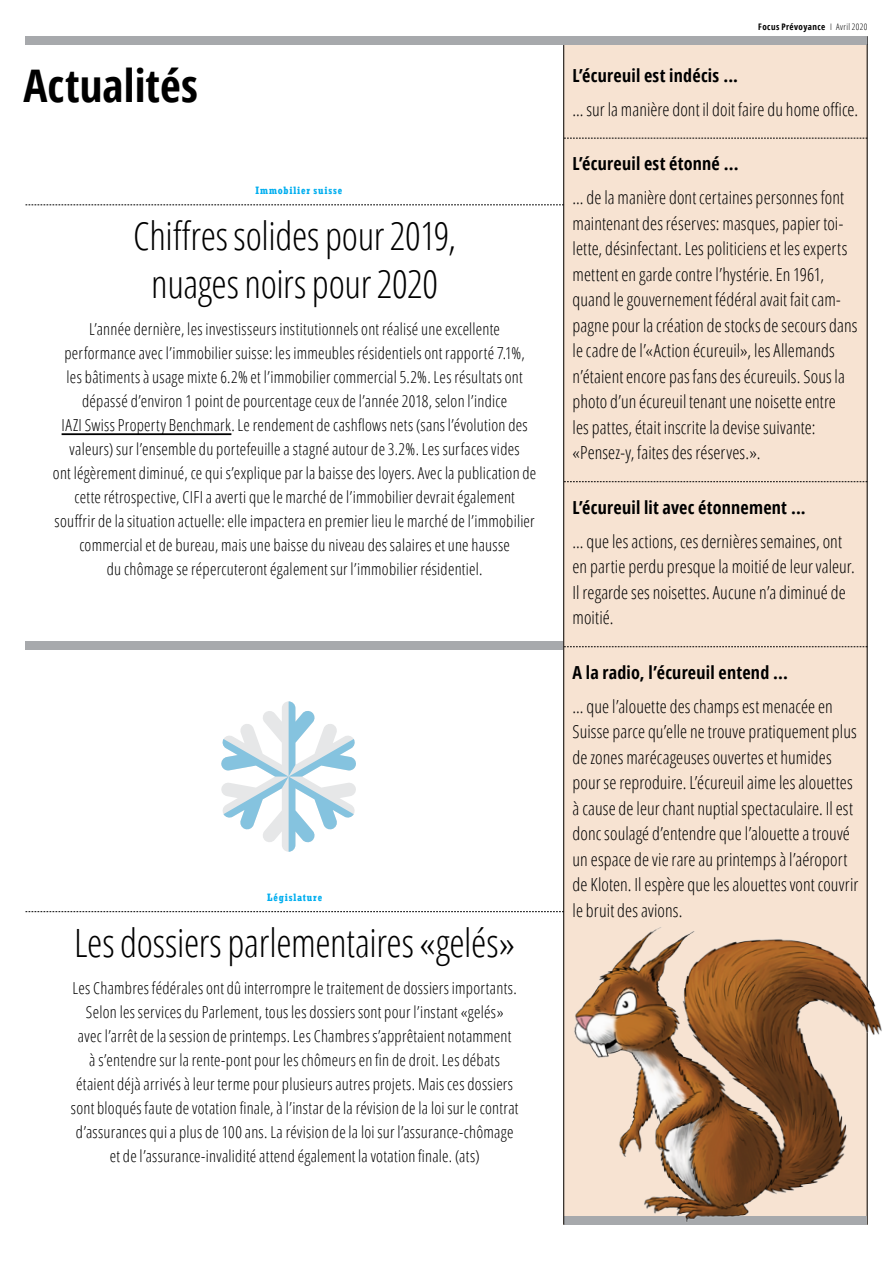
<style>
.page{position:relative;width:893px;height:1263px;background:#fff}
.page>*{position:absolute;margin:0;border:0;box-sizing:border-box;transform-origin:0 0}
.Titel{font:700 45px "Open Sans Condensed";letter-spacing:.005em;color:#000}
._01_Titel_News_Light{font:300 39px/48px "Open Sans Condensed";letter-spacing:-.01em;color:#000;text-align:center}
.News_GT_mittel{font:300 18px/25.5px "Open Sans Condensed";letter-spacing:.005em;color:#000}
.News_Titel_Eichhörnc{font:300 18px/25.5px "Open Sans Condensed";letter-spacing:.005em;color:#000}
.News_Titel_Eichhörnc-2{font:700 18px "Open Sans Condensed";letter-spacing:.015em;color:#000}
._01_Lauftext_News_Li{font:300 16.5px/24px "Open Sans Condensed";letter-spacing:.015em;color:#000;text-align:center}
.News_Obertitel_blau{font:700 condensed 10.5px "Rockwell";letter-spacing:.075em;color:#00aeef}
.t1{font:700 9px "Open Sans Condensed";letter-spacing:.045em;color:#000}
.s1{font-weight:300}
</style>
<div class="page">
<hr style="left:867px;top:36px;width:1px;height:1189px;background:#000">
<div style="left:26px;top:36px;width:841px;height:9px;background:#a7a9ac"></div>
<div style="left:563px;top:45px;width:304px;height:1180px;background:#f7e3d2"></div>
<hr style="left:563px;top:45px;width:1px;height:1180px;background:#000">
<img style="left:570px;top:919px;width:312px;height:306px">
<svg style="left:26px;top:911px;width:538px;height:1px"></svg>
<svg style="left:26px;top:205px;width:538px;height:1px"></svg>
<hr style="left:62px;top:433px;width:169px;height:2px;background:#000">
<div style="left:26px;top:640px;width:537px;height:9px;background:#a7a9ac"></div>
<svg style="left:221px;top:701px;width:135px;height:151px"></svg>
<svg style="left:564px;top:138px;width:303px;height:1px"></svg>
<svg style="left:564px;top:481px;width:303px;height:1px"></svg>
<svg style="left:564px;top:646px;width:303px;height:1px"></svg>
<p class="Titel" style="left:23px;top:55px;width:176px">Actualités</p>
<p class="News_Obertitel_blau" style="left:256px;top:184px;width:88px">Immobilier suisse</p>
<p class="_01_Titel_News_Light" style="left:133px;top:211px;width:325px">Chiffres solides pour 2019, nuages noirs pour 2020</p>
<p class="_01_Lauftext_News_Li" style="left:53px;top:317px;width:485px">L’année dernière, les investisseurs institutionnels ont réalisé une excellente performance avec l’immobilier suisse: les immeubles résidentiels ont rapporté 7.1%,<br>les bâtiments à usage mixte 6.2% et l’immobilier commercial 5.2%. Les résultats ont dépassé d’environ 1 point de pourcentage ceux de l’année 2018, selon l’indice<br>IAZI Swiss Property Benchmark. Le rendement de cashflows nets (sans l’évolution des valeurs) sur l’ensemble du portefeuille a stagné autour de 3.2%. Les surfaces vides<br>ont légèrement diminué, ce qui s’explique par la baisse des loyers. Avec la publication de cette rétrospective, CIFI a averti que le marché de l’immobilier devrait également souffrir de la situation actuelle: elle impactera en premier lieu le marché de l’immobilier commercial et de bureau, mais une baisse du niveau des salaires et une hausse<br>du chômage se répercuteront également sur l’immobilier résidentiel.</p>
<p class="News_Obertitel_blau" style="left:267px;top:891px;width:57px">Législature</p>
<p class="_01_Titel_News_Light" style="left:74px;top:918px;width:442px">Les dossiers parlementaires «gelés»</p>
<p class="_01_Lauftext_News_Li" style="left:71px;top:975px;width:449px">Les Chambres fédérales ont dû interrompre le traitement de dossiers importants.<br>Selon les services du Parlement, tous les dossiers sont pour l’instant «gelés»<br>avec l’arrêt de la session de printemps. Les Chambres s’apprêtaient notamment<br>à s’entendre sur la rente-pont pour les chômeurs en fin de droit. Les débats étaient déjà arrivés à leur terme pour plusieurs autres projets. Mais ces dossiers sont bloqués faute de votation finale, à l’instar de la révision de la loi sur le contrat d’assurances qui a plus de 100 ans. La révision de la loi sur l’assurance-chômage et de l’assurance-invalidité attend également la votation finale. (ats)</p>
<p class="t1" style="left:758px;top:21px;width:111px">Focus Prévoyance <span class="s1">I Avril 2020</span></p>
<p class="News_Titel_Eichhörnc-2" style="left:572px;top:63px;width:167px">L’écureuil est indécis ...</p>
<p class="News_GT_mittel" style="left:572px;top:96px;width:287px">... sur la manière dont il doit faire du home office.</p>
<p class="News_Titel_Eichhörnc-2" style="left:572px;top:151px;width:168px">L’écureuil est étonné ...</p>
<p class="News_GT_mittel" style="left:572px;top:184px;width:286px">... de la manière dont certaines personnes font maintenant des réserves: masques, papier toi&shy;lette, désinfectant. Les politiciens et les experts mettent en garde contre l’hystérie. En 1961, quand le gouvernement fédéral avait fait cam&shy;pagne pour la création de stocks de secours dans le cadre de l’«Action écureuil», les Allemands n’étaient encore pas fans des écureuils. Sous la photo d’un écureuil tenant une noisette entre<br>les pattes, était inscrite la devise suivante: «Pensez-y, faites des réserves.».</p>
<p class="News_Titel_Eichhörnc-2" style="left:572px;top:495px;width:235px">L’écureuil lit avec étonnement ...</p>
<p class="News_Titel_Eichhörnc" style="left:572px;top:528px;width:284px">... que les actions, ces dernières semaines, ont en partie perdu presque la moitié de leur valeur.<br>Il regarde ses noisettes. Aucune n’a diminué de moitié.</p>
<p class="News_Titel_Eichhörnc-2" style="left:572px;top:660px;width:217px">A la radio, l’écureuil entend ...</p>
<p class="News_Titel_Eichhörnc" style="left:572px;top:693px;width:287px">... que l’alouette des champs est menacée en Suisse parce qu’elle ne trouve pratiquement plus de zones marécageuses ouvertes et humides pour se reproduire. L’écureuil aime les alouettes à cause de leur chant nuptial spectaculaire. Il est donc soulagé d’entendre que l’alouette a trouvé un espace de vie rare au printemps à l’aéroport de Kloten. Il espère que les alouettes vont couvrir le bruit des avions.</p>
</div>
